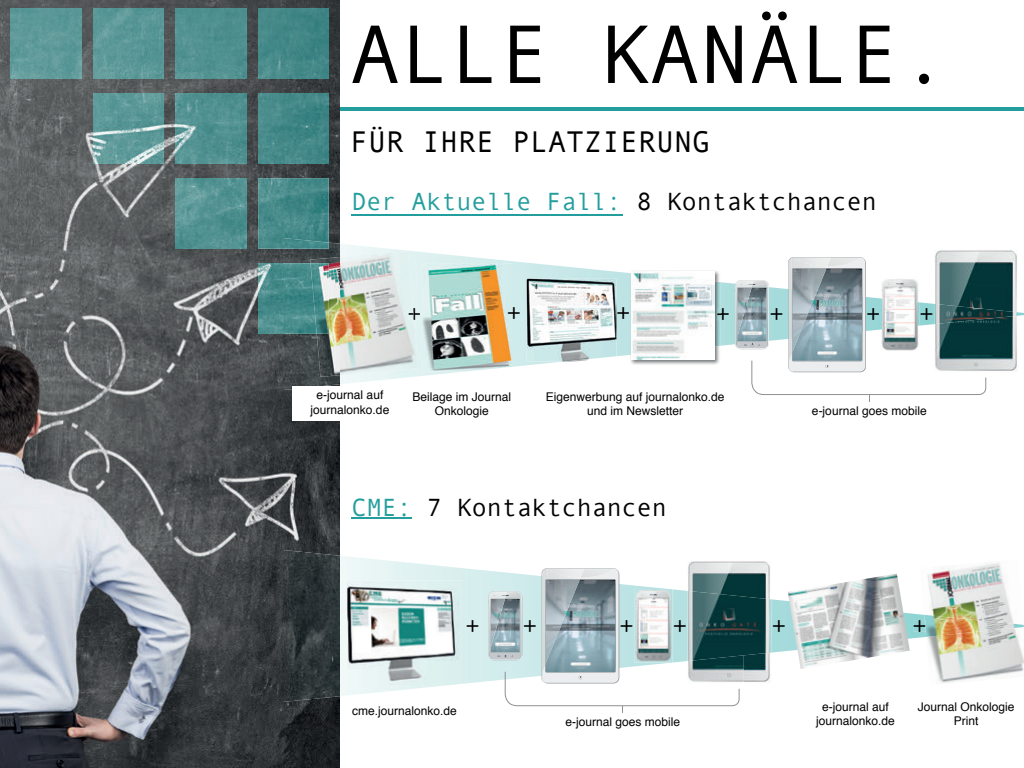
<style>
.page{position:relative;width:1024px;height:768px;background:#fff}
.page>*{position:absolute;margin:0;border:0;box-sizing:border-box;transform-origin:0 0}
.t1{font:83.2px "Andale Mono";color:#000001}
.t2{font:30px "Andale Mono";color:#000001}
.t3{font:25px "Andale Mono";color:#000001}
.t4{font:25px "Andale Mono";color:#249e9d}
.t5{font:12px/14.4px "Helvetica";color:#000001;text-align:center}
.s1{color:#000001}
.s2{color:#249e9d}
</style>
<div class="page">
<img style="left:0;top:0;width:340px;height:768px">
<svg style="left:340px;top:244px;width:684px;height:140px"></svg>
<img style="left:283px;top:243px;width:57px;height:147px">
<svg style="left:340px;top:556px;width:580px;height:140px"></svg>
<img style="left:283px;top:550px;width:57px;height:152px">
<img style="left:11px;top:8px;width:70px;height:71px">
<img style="left:93px;top:8px;width:71px;height:71px">
<img style="left:93px;top:93px;width:71px;height:71px">
<img style="left:176px;top:8px;width:70px;height:71px">
<img style="left:176px;top:93px;width:70px;height:71px">
<img style="left:176px;top:178px;width:70px;height:71px">
<img style="left:258px;top:8px;width:71px;height:71px">
<img style="left:258px;top:93px;width:71px;height:71px">
<img style="left:258px;top:178px;width:71px;height:71px">
<img style="left:283px;top:238px;width:46px;height:11px">
<img style="left:258px;top:263px;width:52px;height:71px">
<hr style="left:340px;top:108px;width:684px;height:3px;background:#249e9d">
<hr style="left:351px;top:214px;width:271px;height:1px;background:#249e9d">
<hr style="left:352px;top:518px;width:60px;height:1px;background:#249e9d">
<img style="left:340px;top:251px;width:78px;height:124px">
<img style="left:310px;top:257px;width:30px;height:120px">
<img style="left:311px;top:263px;width:18px;height:71px">
<svg style="left:409px;top:308px;width:11px;height:12px"></svg>
<img style="left:920px;top:563px;width:104px;height:121px">
<img style="left:924px;top:615px;width:100px;height:22px">
<svg style="left:914px;top:620px;width:12px;height:12px"></svg>
<img style="left:422px;top:263px;width:90px;height:108px">
<img style="left:788px;top:574px;width:122px;height:95px">
<img style="left:934px;top:250px;width:84px;height:122px">
<img style="left:986px;top:304px;width:32px;height:20px">
<img style="left:630px;top:270px;width:90px;height:95px">
<img style="left:630px;top:273px;width:90px;height:82px">
<svg style="left:717px;top:308px;width:12px;height:12px"></svg>
<img style="left:631px;top:271px;width:83px;height:88px">
<img style="left:527px;top:279px;width:89px;height:83px">
<img style="left:539px;top:288px;width:66px;height:39px">
<svg style="left:735px;top:257px;width:251px;height:145px"></svg>
<div style="left:293px;top:386px;width:114px;height:35px;background:#fff"></div>
<img style="left:333px;top:581px;width:129px;height:108px">
<img style="left:688px;top:561px;width:83px;height:30px">
<img style="left:744px;top:661px;width:27px;height:22px">
<img style="left:740px;top:661px;width:4px;height:22px">
<img style="left:740px;top:591px;width:31px;height:70px">
<svg style="left:488px;top:568px;width:252px;height:145px"></svg>
<h1 class="t1" style="left:350px;top:8px;width:601px">ALLE KANÄLE.</h1>
<h2 class="t2" style="left:350px;top:124px;width:361px">FÜR IHRE PLATZIERUNG</h2>
<h3 class="t4" style="left:352px;top:188px;width:527px">Der Aktuelle Fall: <span class="s1">8 Kontaktchancen</span></h3>
<h3 class="t3" style="left:407px;top:300px;width:16px">+</h3>
<h3 class="t3" style="left:507px;top:300px;width:17px">+</h3>
<h3 class="t3" style="left:616px;top:300px;width:16px">+</h3>
<h3 class="t3" style="left:716px;top:300px;width:16px">+</h3>
<h3 class="t3" style="left:769px;top:301px;width:16px">+</h3>
<h3 class="t3" style="left:919px;top:301px;width:16px">+</h3>
<h3 class="t3" style="left:866px;top:301px;width:16px">+</h3>
<p class="t5" style="left:311px;top:388px;width:80px">e-journal auf journalonko.de</p>
<p class="t5" style="left:413px;top:390px;width:100px">Beilage im Journal<br>Onkologie</p>
<p class="t5" style="left:546px;top:390px;width:180px">Eigenwerbung auf journalonko.de und im Newsletter</p>
<p class="t5" style="left:812px;top:404px;width:116px">e-journal goes mobile</p>
<h3 class="t3" style="left:352px;top:493px;width:316px"><span class="s2">CME:</span> 7 Kontaktchancen</h3>
<h3 class="t3" style="left:465px;top:612px;width:16px">+</h3>
<h3 class="t3" style="left:523px;top:612px;width:16px">+</h3>
<h3 class="t3" style="left:619px;top:612px;width:16px">+</h3>
<h3 class="t3" style="left:673px;top:612px;width:16px">+</h3>
<h3 class="t3" style="left:771px;top:612px;width:16px">+</h3>
<h3 class="t3" style="left:912px;top:612px;width:16px">+</h3>
<p class="t5" style="left:352px;top:704px;width:106px">cme.journalonko.de</p>
<p class="t5" style="left:565px;top:715px;width:116px">e-journal goes mobile</p>
<p class="t5" style="left:816px;top:700px;width:80px">e-journal auf journalonko.de</p>
<p class="t5" style="left:918px;top:700px;width:98px">Journal Onkologie<br>Print</p>
</div>
